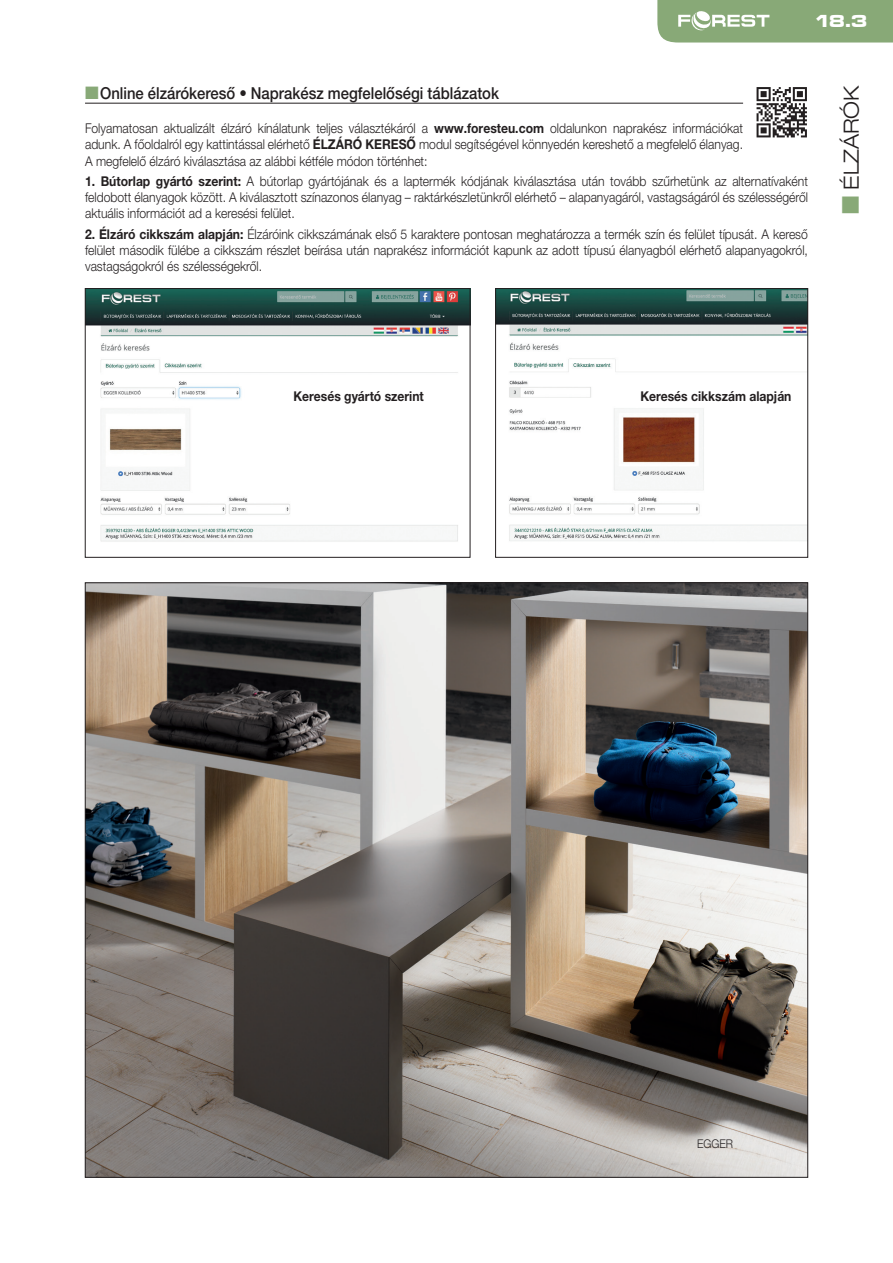
<style>
.page{position:relative;width:893px;height:1263px;background:#fff}
.page>*{position:absolute;margin:0;border:0;box-sizing:border-box;transform-origin:0 0}
.t1{font:300 expanded 21px "Helvetica Neue LT Pro";color:#231f20}
.t2{font:18px "Microgramma DEE Bold Exte";color:#fff}
.termék_aláhúzott{font:500 16.5px "Helvetica Neue LT Pro";color:#231f20;scale:.9 1}
.szöveg{font:300 13.5px/16.2px "Helvetica Neue LT Pro";color:#231f20;text-align:justify;scale:.9 1}
.szöveg-2{font:700 13.5px "Helvetica Neue LT Pro";color:#231f20;scale:.9 1}
.táblázat_adatok_közé{font:300 12px "Helvetica Neue LT Pro";color:#231f20;scale:.9 1}
.s1{color:#88a977}
.s2{font-weight:700}
</style>
<div class="page">
<svg style="left:657px;top:0;width:236px;height:43px"></svg>
<hr style="left:85px;top:103px;width:658px;height:1px;background:#231f20">
<img style="left:87px;top:290px;width:381px;height:252px">
<div style="left:85px;top:288px;width:385px;height:269px;border:1px solid #231f20"></div>
<img style="left:497px;top:290px;width:309px;height:251px">
<div style="left:495px;top:288px;width:313px;height:269px;border:1px solid #231f20"></div>
<svg style="left:756px;top:137px;width:51px;height:1px"></svg>
<svg style="left:756px;top:87px;width:51px;height:50px"></svg>
<img style="left:87px;top:585px;width:719px;height:590px">
<h2 class="t2" style="left:815px;top:9px;width:54px">18.3</h2>
<p class="termék_aláhúzott" style="left:85px;top:83px;width:462px"><span class="s1">■</span>Online élzárókereső • Naprakész megfelelőségi táblázatok</p>
<p class="szöveg" style="left:85px;top:120px;width:733px">Folyamatosan aktualizált élzáró kínálatunk teljes választékáról a <span class="s2">www.foresteu.com</span> oldalunkon naprakész információkat adunk. A főoldalról egy kattintással elérhető <span class="s2">ÉLZÁRÓ KERESŐ</span> modul segítségével könnyedén kereshető a megfelelő élanyag.</p>
<p class="szöveg" style="left:85px;top:152px;width:382px">A megfelelő élzáró kiválasztása az alábbi kétféle módon történhet:</p>
<p class="szöveg" style="left:85px;top:173px;width:805px"><span class="s2">1. Bútorlap gyártó szerint:</span> A bútorlap gyártójának és a laptermék kódjának kiválasztása után tovább szűrhetünk az alternatívaként feldobott élanyagok között. A kiválasztott színazonos élanyag – raktárkészletünkről elérhető – alapanyagáról, vastagságáról és szélességéről aktuális információt ad a keresési felület.</p>
<p class="szöveg" style="left:85px;top:226px;width:805px"><span class="s2">2. Élzáró cikkszám alapján:</span> Élzáróink cikkszámának első 5 karaktere pontosan meghatározza a termék szín és felület típusát. A kereső felület második fülébe a cikkszám részlet beírása után naprakész információt kapunk az adott típusú élanyagból elérhető alapanyagokról, vastagságokról és szélességekről.</p>
<h1 class="t1" style="left:839px;top:214px;width:130px;rotate:-90deg"><span class="s1">■</span> ÉLZÁRÓK</h1>
<p class="szöveg-2" style="left:293px;top:388px;width:147px">Keresés gyártó szerint</p>
<p class="szöveg-2" style="left:640px;top:388px;width:169px">Keresés cikkszám alapján</p>
<p class="táblázat_adatok_közé" style="left:697px;top:1137px;width:42px">EGGER</p>
</div>
